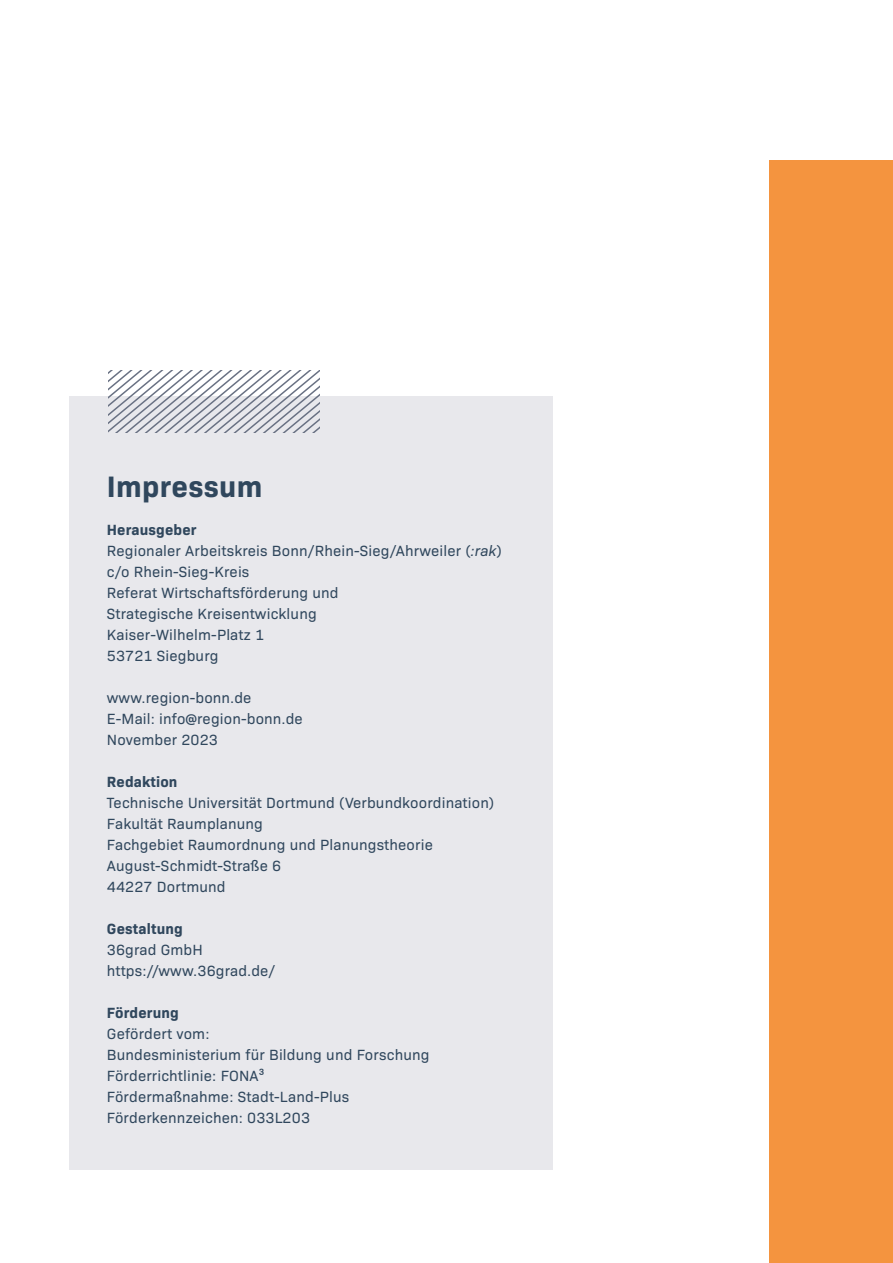
<style>
.page{position:relative;width:893px;height:1263px;background:#fff}
.page>*{position:absolute;margin:0;border:0;box-sizing:border-box;transform-origin:0 0}
.t1{font:700 30px "Bio Sans";letter-spacing:.01em;color:#30475d}
.t2{font:15px/21px "Bio Sans";letter-spacing:.01em;color:#30475d}
.t3{font:700 15px "Bio Sans";letter-spacing:.01em;color:#30475d}
.s1{font-weight:700}
.s2{font-style:italic}
</style>
<div class="page">
<div style="left:770px;top:160px;width:123px;height:1103px;background:#f4943f"></div>
<div style="left:69px;top:396px;width:484px;height:773px;background:#e8e8ec"></div>
<svg style="left:108px;top:371px;width:212px;height:61px"></svg>
<h1 class="t1" style="left:107px;top:464px;width:157px">Impressum</h1>
<p class="t2" style="left:107px;top:518px;width:396px"><span class="s1">Herausgeber<br></span>Regionaler Arbeitskreis Bonn/Rhein-Sieg/Ahrweiler (<span class="s2">:rak</span>) c/o Rhein-Sieg-Kreis<br>Referat Wirtschaftsförderung und<br>Strategische Kreisentwicklung<br>Kaiser-Wilhelm-Platz 1<br>53721 Siegburg</p>
<p class="t2" style="left:107px;top:686px;width:197px">www.region-bonn.de<br>E-Mail: info@region-bonn.de<br>November 2023</p>
<p class="t3" style="left:107px;top:771px;width:72px">Redaktion</p>
<p class="t2" style="left:107px;top:791px;width:389px">Technische Universität Dortmund (Verbundkoordination)<br>Fakultät Raumplanung<br>Fachgebiet Raumordnung und Planungstheorie August-Schmidt-Straße 6<br>44227 Dortmund</p>
<p class="t3" style="left:107px;top:918px;width:78px">Gestaltung</p>
<p class="t2" style="left:107px;top:938px;width:170px">36grad GmbH https://www.36grad.de/</p>
<p class="t3" style="left:107px;top:1002px;width:73px">Förderung</p>
<p class="t2" style="left:107px;top:1022px;width:324px">Gefördert vom:<br>Bundesministerium für Bildung und Forschung<br>Förderrichtlinie: FONA³<br>Fördermaßnahme: Stadt-Land-Plus<br>Förderkennzeichen: 033L203</p>
</div>
